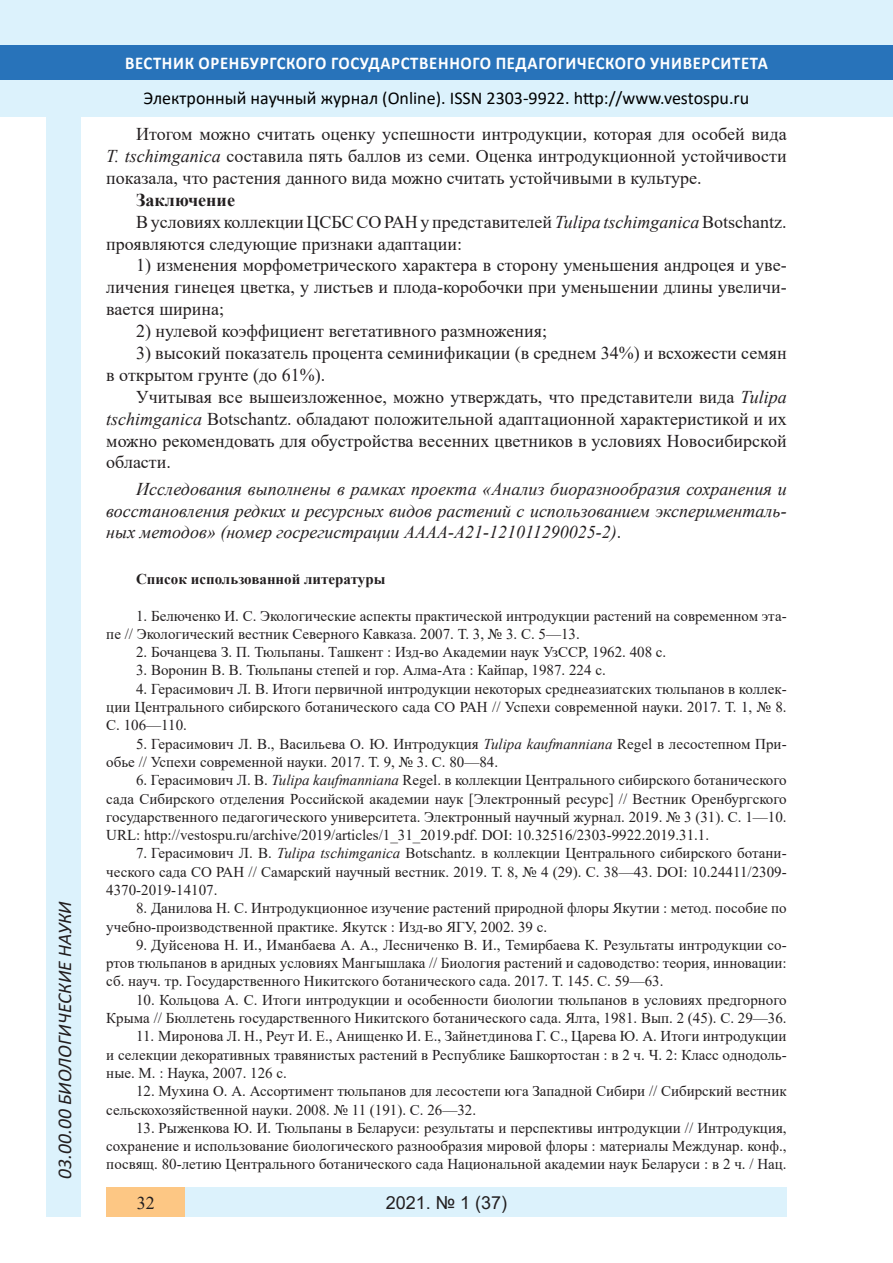
<style>
.page{position:relative;width:893px;height:1263px;background:#fff}
.page>*{position:absolute;margin:0;border:0;box-sizing:border-box;transform-origin:0 0}
.t1{font:italic 19.5px "Calibri";color:#231f20}
.Стиль2{font:18px/21.9px "Times New Roman";color:#231f20;text-align:justify}
.Стиль2-2{font:italic 18px/21.9px "Times New Roman";color:#231f20;text-align:justify}
.t2{font:18px "Calibri";color:#000}
.t3{font:700 18px "Calibri";letter-spacing:.04em;color:#fff;scale:.93 1}
.t4{font:18px "Arial";color:#231f20}
.Стиль2-3{font:700 18px "Times New Roman";color:#231f20}
.литература{font:15px/18.3px "Times New Roman";color:#231f20;text-align:justify}
.литература-2{font:700 15px "Times New Roman";color:#231f20}
.s1{font-style:italic}
.s2{font-style:normal}
</style>
<div class="page">
<div style="left:0;top:0;width:893px;height:116px;background:#dcf2fc"></div>
<div style="left:0;top:45px;width:893px;height:34px;background:#2873ba"></div>
<div style="left:106px;top:1188px;width:681px;height:29px;background:#dcf2fc"></div>
<div style="left:106px;top:1188px;width:79px;height:29px;background:#fdc784"></div>
<div style="left:47px;top:116px;width:34px;height:1101px;background:#dcf2fc"></div>
<h1 class="t1" style="left:51px;top:1179px;width:279px;rotate:-90deg">03.00.00 БИОЛОГИЧЕСКИЕ НАУКИ</h1>
<p class="t3" style="left:125px;top:50px;width:693px">ВЕСТНИК ОРЕНБУРГСКОГО ГОСУДАРСТВЕННОГО ПЕДАГОГИЧЕСКОГО УНИВЕРСИТЕТА</p>
<p class="t2" style="left:144px;top:85px;width:607px">Электронный научный журнал (Online). ISSN 2303-9922. http://www.vestospu.ru</p>
<p class="Стиль2" style="left:106px;top:122px;width:682px;text-indent:30px">Итогом можно считать оценку успешности интродукции, которая для особей вида <span class="s1">T. tschimganica</span> составила пять баллов из семи. Оценка интродукционной устойчивости показала, что растения данного вида можно считать устойчивыми в культуре.</p>
<p class="Стиль2-3" style="left:136px;top:187px;width:100px">Заключение</p>
<p class="Стиль2" style="left:106px;top:210px;width:682px;text-indent:30px">В условиях коллекции ЦСБС СО РАН у представителей <span class="s1">Tulipa tschimganica</span>Botschantz. проявляются следующие признаки адаптации:</p>
<p class="Стиль2" style="left:106px;top:254px;width:682px;text-indent:30px">1) изменения морфометрического характера в сторону уменьшения андроцея и уве&shy;личения гинецея цветка, у листьев и плода-коробочки при уменьшении длины увеличи&shy;вается ширина;</p>
<p class="Стиль2" style="left:136px;top:320px;width:412px">2) нулевой коэффициент вегетативного размножения;</p>
<p class="Стиль2" style="left:106px;top:341px;width:682px;text-indent:30px">3) высокий показатель процента семинификации (в среднем 34%) и всхожести семян в открытом грунте (до 61%).</p>
<p class="Стиль2" style="left:106px;top:385px;width:682px;text-indent:30px">Учитывая все вышеизложенное, можно утверждать, что представители вида <span class="s1">Tulipa tschimganica</span> Botschantz. обладают положительной адаптационной характеристикой и их можно рекомендовать для обустройства весенних цветников в условиях Новосибирской области.</p>
<p class="Стиль2-2" style="left:106px;top:477px;width:682px;text-indent:30px">Исследования выполнены в рамках проекта «Анализ биоразнообразия сохранения и восстановления редких и ресурсных видов растений с использованием эксперименталь&shy;ных методов» (номер госрегистрации АААА-А21-121011290025-2)<span class="s2">.</span></p>
<p class="литература-2" style="left:136px;top:568px;width:251px">Список использованной литературы</p>
<p class="литература" style="left:106px;top:606px;width:682px;text-indent:30px">1. Белюченко И. С. Экологические аспекты практической интродукции растений на современном эта&shy;пе // Экологический вестник Северного Кавказа. 2007. Т. 3, № 3. С. 5—13.</p>
<p class="литература" style="left:136px;top:642px;width:532px">2. Бочанцева З. П. Тюльпаны. Ташкент : Изд-во Академии наук УзССР, 1962. 408 с.</p>
<p class="литература" style="left:136px;top:661px;width:471px">3. Воронин В. В. Тюльпаны степей и гор. Алма-Ата : Кайпар, 1987. 224 с.</p>
<p class="литература" style="left:106px;top:679px;width:682px;text-indent:30px">4. Герасимович Л. В. Итоги первичной интродукции некоторых среднеазиатских тюльпанов в коллек&shy;ции Центрального сибирского ботанического сада СО РАН // Успехи современной науки. 2017. Т. 1, № 8.<br>С. 106—110.</p>
<p class="литература" style="left:106px;top:734px;width:681px;text-indent:30px">5. Герасимович Л. В., Васильева О. Ю. Интродукция <span class="s1">Tulipa kaufmanniana</span> Regel в лесостепном При&shy;обье // Успехи современной науки. 2017. Т. 9, № 3. С. 80—84.</p>
<p class="литература" style="left:106px;top:771px;width:682px;text-indent:30px">6. Герасимович Л. В. <span class="s1">Tulipa kaufmanniana</span> Regel. в коллекции Центрального сибирского ботанического сада Сибирского отделения Российской академии наук [Электронный ресурс] // Вестник Оренбургского государственного педагогического университета. Электронный научный журнал. 2019. № 3 (31). С. 1—10.<br>URL: http://vestospu.ru/archive/2019/articles/1_31_2019.pdf. DOI: 10.32516/2303-9922.2019.31.1.</p>
<p class="литература" style="left:106px;top:844px;width:682px;text-indent:30px">7. Герасимович Л. В. <span class="s1">Tulipa tschimganica</span> Botschantz. в коллекции Центрального сибирского ботани&shy;ческого сада СО РАН // Самарский научный вестник. 2019. Т. 8, № 4 (29). С. 38—43. DOI: 10.24411/2309- 4370-2019-14107.</p>
<p class="литература" style="left:106px;top:899px;width:682px;text-indent:30px">8. Данилова Н. С. Интродукционное изучение растений природной флоры Якутии : метод. пособие по учебно-производственной практике. Якутск : Изд-во ЯГУ, 2002. 39 с.</p>
<p class="литература" style="left:106px;top:935px;width:682px;text-indent:30px">9. Дуйсенова Н. И., Иманбаева А. А., Лесниченко В. И., Темирбаева К. Результаты интродукции со&shy;ртов тюльпанов в аридных условиях Мангышлака // Биология растений и садоводство: теория, инновации: сб. науч. тр. Государственного Никитского ботанического сада. 2017. Т. 145. С. 59—63.</p>
<p class="литература" style="left:106px;top:990px;width:682px;text-align:right">10. Кольцова А. С. Итоги интродукции и особенности биологии тюльпанов в условиях предгорного<br>Крыма // Бюллетень государственного Никитского ботанического сада. Ялта, 1981. Вып. 2 (45). С. 29—36.</p>
<p class="литература" style="left:106px;top:1027px;width:682px;text-indent:30px">11. Миронова Л. Н., Реут И. Е., Анищенко И. Е., Зайнетдинова Г. С., Царева Ю. А. Итоги интродукции и селекции декоративных травянистых растений в Республике Башкортостан : в 2 ч. Ч. 2: Класс однодоль&shy;ные. М. : Наука, 2007. 126 с.</p>
<p class="литература" style="left:106px;top:1081px;width:682px;text-indent:30px">12. Мухина О. А. Ассортимент тюльпанов для лесостепи юга Западной Сибири // Сибирский вестник сельскохозяйственной науки. 2008. № 11 (191). С. 26—32.</p>
<p class="литература" style="left:106px;top:1118px;width:682px;text-indent:30px">13. Рыженкова Ю. И. Тюльпаны в Беларуси: результаты и перспективы интродукции // Интродукция, сохранение и использование биологического разнообразия мировой флоры : материалы Междунар. конф., посвящ. 80-летию Центрального ботанического сада Национальной академии наук Беларуси : в 2 ч. / Нац.</p>
<p class="Стиль2" style="left:137px;top:1191px;width:19px">32</p>
<p class="t4" style="left:386px;top:1190px;width:123px">2021. № 1 (37)</p>
</div>
